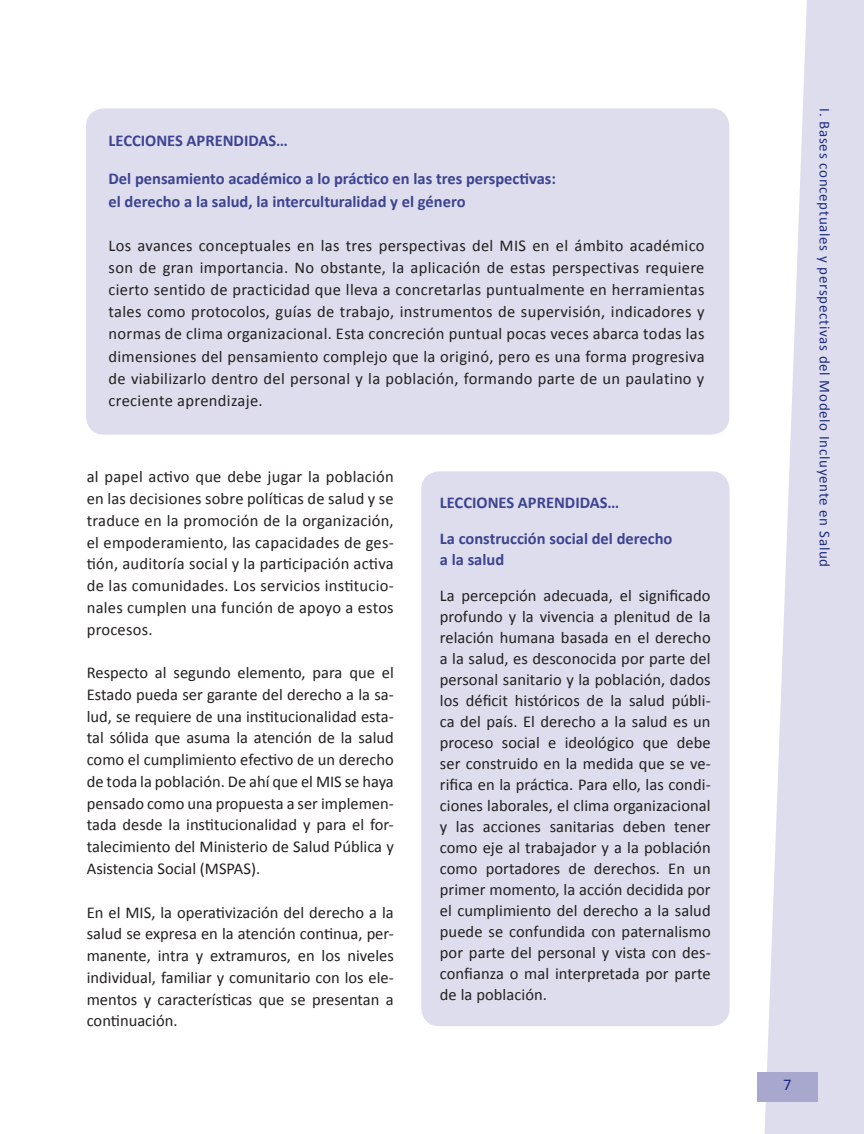
<style>
.page{position:relative;width:864px;height:1134px;background:#fff}
.page>*{position:absolute;margin:0;border:0;box-sizing:border-box;transform-origin:0 0}
.TEXTO_gral{font:16.5px/21.8px "Calibri";letter-spacing:.005em;color:#231f20;text-align:justify}
.LECCIONES_aprendid{font:700 16.5px/21px "Calibri";color:#3d4390}
.t1{font:16.5px "Calibri";color:#202e84}
.t2{font:15px "Calibri";letter-spacing:.045em;color:#202e84}
</style>
<div class="page">
<svg style="left:765px;top:0;width:99px;height:1134px;fill:#dddded"></svg>
<div style="left:757px;top:1072px;width:60px;height:29px;background:#a8a7ce"></div>
<div style="left:86px;top:108px;width:643px;height:327px;background:#dddded;border-radius:18px"></div>
<div style="left:421px;top:471px;width:309px;height:555px;background:#dddded;border-radius:18px"></div>
<p class="LECCIONES_aprendid" style="left:109px;top:129px;width:181px">LECCIONES APRENDIDAS…</p>
<p class="LECCIONES_aprendid" style="left:109px;top:168px;width:449px">Del pensamiento académico a lo práctico en las tres perspectivas:</p>
<p class="LECCIONES_aprendid" style="left:109px;top:190px;width:359px">el derecho a la salud, la interculturalidad y el género</p>
<p class="TEXTO_gral" style="left:109px;top:234px;width:598px;line-height:22.2px">Los avances conceptuales en las tres perspectivas del MIS en el ámbito académico son de gran importancia. No obstante, la aplicación de estas perspectivas requiere cierto sentido de practicidad que lleva a concretarlas puntualmente en herramientas tales como protocolos, guías de trabajo, instrumentos de supervisión, indicadores y normas de clima organizacional. Esta concreción puntual pocas veces abarca todas las dimensiones del pensamiento complejo que la originó, pero es una forma progresiva de viabilizarlo dentro del personal y la población, formando parte de un paulatino y creciente aprendizaje.</p>
<p class="TEXTO_gral" style="left:87px;top:465px;width:309px">al papel activo que debe jugar la población en las decisiones sobre políticas de salud y se traduce en la promoción de la organización, el empoderamiento, las capacidades de ges&shy;tión, auditoría social y la participación activa de las comunidades. Los servicios institucio&shy;nales cumplen una función de apoyo a estos procesos.</p>
<p class="TEXTO_gral" style="left:87px;top:661px;width:309px">Respecto al segundo elemento, para que el Estado pueda ser garante del derecho a la sa&shy;lud, se requiere de una institucionalidad esta&shy;tal sólida que asuma la atención de la salud como el cumplimiento efectivo de un derecho de toda la población. De ahí que el MIS se haya pensado como una propuesta a ser implemen&shy;tada desde la institucionalidad y para el for&shy;talecimiento del Ministerio de Salud Pública y Asistencia Social (MSPAS).</p>
<p class="TEXTO_gral" style="left:87px;top:900px;width:309px">En el MIS, la operativización del derecho a la salud se expresa en la atención continua, per&shy;manente, intra y extramuros, en los niveles individual, familiar y comunitario con los ele&shy;mentos y características que se presentan a continuación.</p>
<p class="LECCIONES_aprendid" style="left:440px;top:491px;width:181px">LECCIONES APRENDIDAS…</p>
<p class="LECCIONES_aprendid" style="left:440px;top:527px;width:234px">La construcción social del derecho a la salud</p>
<p class="TEXTO_gral" style="left:440px;top:584px;width:272px;line-height:21px">La percepción adecuada, el significado profundo y la vivencia a plenitud de la relación humana basada en el derecho a la salud, es desconocida por parte del personal sanitario y la población, dados los déficit históricos de la salud públi&shy;ca del país. El derecho a la salud es un proceso social e ideológico que debe ser construido en la medida que se ve&shy;rifica en la práctica. Para ello, las condi&shy;ciones laborales, el clima organizacional y las acciones sanitarias deben tener como eje al trabajador y a la población como portadores de derechos. En un primer momento, la acción decidida por el cumplimiento del derecho a la salud puede se confundida con paternalismo por parte del personal y vista con des&shy;confianza o mal interpretada por parte de la población.</p>
<p class="t2" style="left:834px;top:108px;width:460px;rotate:90deg">I. Bases conceptuales y perspectivas del Modelo Incluyente en Salud</p>
<p class="t1" style="left:783px;top:1074px;width:10px">7</p>
</div>
